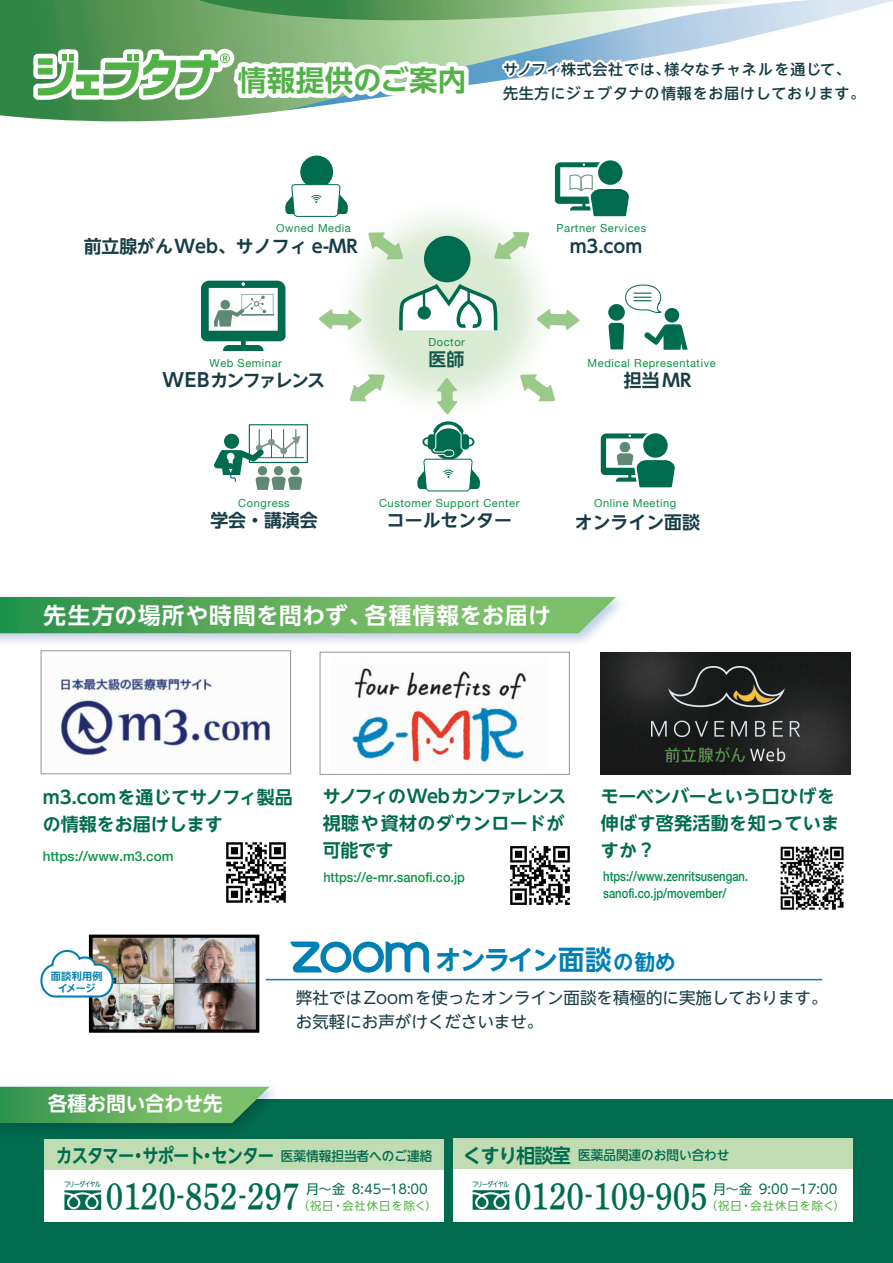
<style>
.page{position:relative;width:893px;height:1263px;background:#fff}
.page>*{position:absolute;margin:0;border:0;box-sizing:border-box;transform-origin:0 0}
.t1{font:37.65px "Shuei Min Pr 6 B";color:#016b4e;scale:.83 1}
.t2{font:700 28.5px "UD Shin Go NT Pr 6 De";letter-spacing:.015em;color:#53b247}
.t3{font:700 27.15px "UD Shin Go NT Pr 6 De";letter-spacing:-.08em;color:#007fb4}
.t4{font:700 22.65px "UD Shin Go NT Pr 6 De";letter-spacing:.03em;color:#fff}
.t5{font:700 19.95px "UD Shin Go NT Pr 6 De";color:#fff}
.t6{font:700 19.65px "UD Shin Go NT Pr 6 De";letter-spacing:-.05em;color:#016b4e;scale:.83 1}
.t7{font:700 18px/27px "UD Shin Go NT Pr 6 De";color:#016b4e}
.t8{font:700 18px/27px "UD Shin Go NT Pr 6 De";letter-spacing:.02em;color:#016b4e}
.t9{font:700 17.85px "UD Shin Go NT Pr 6 De";color:#173c46}
.t10{font:700 17.85px "UD Shin Go NT Pr 6 De";letter-spacing:-.1em;color:#173c46}
.t11{font:700 17.85px "UD Shin Go NT Pr 6 De";color:#13594a}
.t12{font:16.5px/24px "UD Shin Go NT Pr 6";color:#173c46}
.t13{font:500 15px/24px "UD Shin Go NT Pr 6";letter-spacing:.05em;color:#153b45}
.t14{font:500 13.5px/16.5px "Helvetica Neue";color:#008e47;scale:.83 1}
.t15{font:500 13.5px "Helvetica Neue";color:#0d9344;scale:.94 1}
.t16{font:500 13.5px "Helvetica Neue";color:#0d9344}
.t17{font:13.2px "UD Shin Go NT Pr 6";color:#016b4e}
.t18{font:500 13.2px "UD Shin Go NT Pr 6";color:#016b4e;scale:.96 1}
.t19{font:11.25px "UD Shin Go NT Pr 6";letter-spacing:.09em;color:#53b247}
.t20{font:11.1px "Helvetica Neue";letter-spacing:.05em;color:#0d9344}
.t21{font:700 10.05px/11.6px "UD Shin Go NT Pr 6 De";letter-spacing:.02em;color:#007fb4;text-align:center}
.t22{font:7.35px "UD Shin Go NT Pr 6";letter-spacing:-.155em;color:#016b4e;scale:.85 1}
.s1{font-size:18.6px}
.s2{font-size:21.15px}
.s3{font-family:"UD Shin Go NT Pr 6";font-weight:500;font-size:13.2px}
.s4{font-family:"UD Shin Go NT Pr 6 De";font-weight:700;font-size:19.65px}
.s5{font-family:"Shuei Min Pr 6 L"}
</style>
<div class="page">
<svg style="left:0;top:0;width:285px;height:122px;background:#5c9d66"></svg>
<svg style="left:285px;top:0;width:608px;height:111px"></svg>
<svg style="left:29px;top:0;width:821px;height:110px"></svg>
<div style="left:849px;top:92px;width:9px;height:9px;background:#fff;border-radius:50%"></div>
<div style="left:0;top:1099px;width:893px;height:164px;background:#016b4e"></div>
<img style="left:0;top:1086px;width:274px;height:55px">
<svg style="left:0;top:1087px;width:270px;height:36px;background:#5caa5e"></svg>
<div style="left:453px;top:1169px;width:399px;height:52px;background:#fff"></div>
<div style="left:45px;top:1169px;width:399px;height:53px;background:#fff"></div>
<div style="left:453px;top:1139px;width:399px;height:30px;background:#bfdcb2"></div>
<div style="left:45px;top:1139px;width:399px;height:30px;background:#bfdcb2"></div>
<svg style="left:64px;top:1190px;width:37px;height:20px"></svg>
<svg style="left:473px;top:1190px;width:36px;height:20px"></svg>
<svg style="left:0;top:597px;width:616px;height:36px;background:#63b063"></svg>
<img style="left:226px;top:842px;width:60px;height:61px">
<img style="left:510px;top:846px;width:60px;height:59px">
<img style="left:61px;top:676px;width:213px;height:79px">
<div style="left:41px;top:651px;width:250px;height:123px;border:1px solid #939598"></div>
<div style="left:320px;top:652px;width:249px;height:122px;border:1px solid #939598"></div>
<img style="left:352px;top:667px;width:175px;height:101px">
<svg style="left:290px;top:941px;width:139px;height:32px"></svg>
<hr style="left:266px;top:979px;width:556px;height:1px;background:#007fb4">
<img style="left:89px;top:934px;width:170px;height:99px">
<svg style="left:40px;top:949px;width:75px;height:49px"></svg>
<img style="left:327px;top:171px;width:228px;height:231px">
<div style="left:301px;top:156px;width:31px;height:32px;background:#016b4e;border-radius:50%"></div>
<div style="left:300px;top:156px;width:33px;height:32px;border:1px solid #016b4e;border-radius:50%"></div>
<svg style="left:285px;top:184px;width:63px;height:33px"></svg>
<svg style="left:214px;top:424px;width:94px;height:66px"></svg>
<div style="left:641px;top:431px;width:29px;height:29px;border:2px solid #fff;border-radius:50%"></div>
<svg style="left:601px;top:433px;width:74px;height:55px"></svg>
<svg style="left:201px;top:281px;width:85px;height:70px"></svg>
<svg style="left:597px;top:159px;width:27px;height:27px"></svg>
<div style="left:596px;top:158px;width:29px;height:29px;border:2px solid #fff;border-radius:50%"></div>
<svg style="left:555px;top:162px;width:74px;height:55px"></svg>
<svg style="left:395px;top:274px;width:104px;height:60px"></svg>
<div style="left:424px;top:236px;width:46px;height:46px;background:#016b4e;border-radius:50%"></div>
<svg style="left:608px;top:323px;width:16px;height:26px"></svg>
<div style="left:608px;top:304px;width:17px;height:17px;background:#016b4e;border-radius:50%"></div>
<div style="left:665px;top:308px;width:14px;height:15px;background:#016b4e;border-radius:50%"></div>
<svg style="left:644px;top:324px;width:44px;height:26px"></svg>
<svg style="left:625px;top:284px;width:37px;height:29px"></svg>
<svg style="left:368px;top:232px;width:35px;height:27px"></svg>
<svg style="left:319px;top:309px;width:43px;height:21px"></svg>
<svg style="left:537px;top:309px;width:43px;height:21px"></svg>
<svg style="left:494px;top:232px;width:35px;height:27px"></svg>
<svg style="left:417px;top:378px;width:63px;height:114px"></svg>
<svg style="left:520px;top:374px;width:35px;height:27px"></svg>
<svg style="left:350px;top:374px;width:35px;height:27px"></svg>
<img style="left:601px;top:652px;width:249px;height:122px">
<img style="left:664px;top:746px;width:122px;height:17px">
<img style="left:651px;top:666px;width:148px;height:71px">
<img style="left:780px;top:846px;width:64px;height:64px">
<h2 class="t2" style="left:238px;top:57px;width:230px">情報提供のご案内</h2>
<h3 class="t13" style="left:503px;top:56px;width:364px">サノフィ株式会社では、様々なチャネルを通じて、先生方にジェブタナの情報をお届けしております。</h3>
<p class="t20" style="left:276px;top:220px;width:76px">Owned Media</p>
<p class="t20" style="left:556px;top:220px;width:91px">Partner Services</p>
<h3 class="t9" style="left:84px;top:231px;width:275px">前立腺がんWeb、サノフィ e-MR</h3>
<h3 class="t9" style="left:570px;top:231px;width:74px">m3.com</h3>
<p class="t20" style="left:210px;top:355px;width:74px">Web Seminar</p>
<h3 class="t10" style="left:163px;top:366px;width:164px"><span class="s1">WEB</span> カンファレンス</h3>
<p class="t20" style="left:428px;top:334px;width:38px">Doctor</p>
<h3 class="t11" style="left:429px;top:344px;width:37px">医師</h3>
<p class="t20" style="left:588px;top:355px;width:130px">Medical Representative</p>
<h3 class="t9" style="left:624px;top:366px;width:69px">担当 MR</h3>
<p class="t20" style="left:238px;top:495px;width:53px">Congress</p>
<p class="t20" style="left:379px;top:495px;width:142px">Customer Support Center</p>
<p class="t20" style="left:594px;top:495px;width:83px">Online Meeting</p>
<h3 class="t9" style="left:210px;top:506px;width:109px">学会・講演会</h3>
<h3 class="t9" style="left:575px;top:507px;width:127px">オンライン面談</h3>
<h3 class="t9" style="left:387px;top:506px;width:127px">コールセンター</h3>
<h3 class="t4" style="left:44px;top:597px;width:509px">先生方の場所や時間を問わず、各種情報をお届け</h3>
<h3 class="t7" style="left:43px;top:783px;width:251px">m3.comを通じてサノフィ製品の情報をお届けします</h3>
<p class="t16" style="left:43px;top:845px;width:132px">https://www.m3.com</p>
<h3 class="t7" style="left:323px;top:782px;width:245px;text-align:justify">サノフィのWebカンファレンス視聴や資材のダウンロードが可能です</h3>
<p class="t15" style="left:323px;top:866px;width:152px">https://e-mr.sanofi.co.jp</p>
<h3 class="t8" style="left:601px;top:782px;width:240px">モーベンバーという口ひげを伸ばす啓発活動を知っていますか？</h3>
<p class="t14" style="left:603px;top:867px;width:176px">htps://www.zenritsusengan. sanofi.co.jp/movember/</p>
<p class="t21" style="left:51px;top:970px;width:53px">面談利用例イメージ</p>
<h3 class="t5" style="left:48px;top:1087px;width:176px">各種お問い合わせ先</h3>
<h3 class="t3" style="left:435px;top:938px;width:242px">オンライン面談<span class="s2">の勧め</span></h3>
<h3 class="t12" style="left:296px;top:985px;width:533px">弊社ではZoomを使ったオンライン面談を積極的に実施しております。お気軽にお声がけくださいませ。</h3>
<h3 class="t6" style="left:56px;top:1139px;width:455px">カスタマー・サポート・センター <span class="s3">医薬情報担当者へのご連絡</span></h3>
<p class="t18" style="left:463px;top:1144px;width:279px"><span class="s4">くすり相談室</span>医薬品関連のお問い合わせ</p>
<p class="t22" style="left:64px;top:1179px;width:46px">フリーダイヤル</p>
<h1 class="t1" style="left:106px;top:1176px;width:235px">0120<span class="s5">-</span>852<span class="s5">-</span>297</h1>
<p class="t17" style="left:306px;top:1179px;width:123px">月～金 8:45ー18:00</p>
<p class="t19" style="left:298px;top:1196px;width:141px">（祝日・会社休日を除く）</p>
<p class="t22" style="left:472px;top:1178px;width:46px">フリーダイヤル</p>
<h1 class="t1" style="left:514px;top:1176px;width:235px">0120<span class="s5">-</span>109<span class="s5">-</span>905</h1>
<p class="t17" style="left:713px;top:1178px;width:126px">月～金 9:00 ー17:00</p>
<p class="t19" style="left:706px;top:1197px;width:141px">（祝日・会社休日を除く）</p>
</div>
